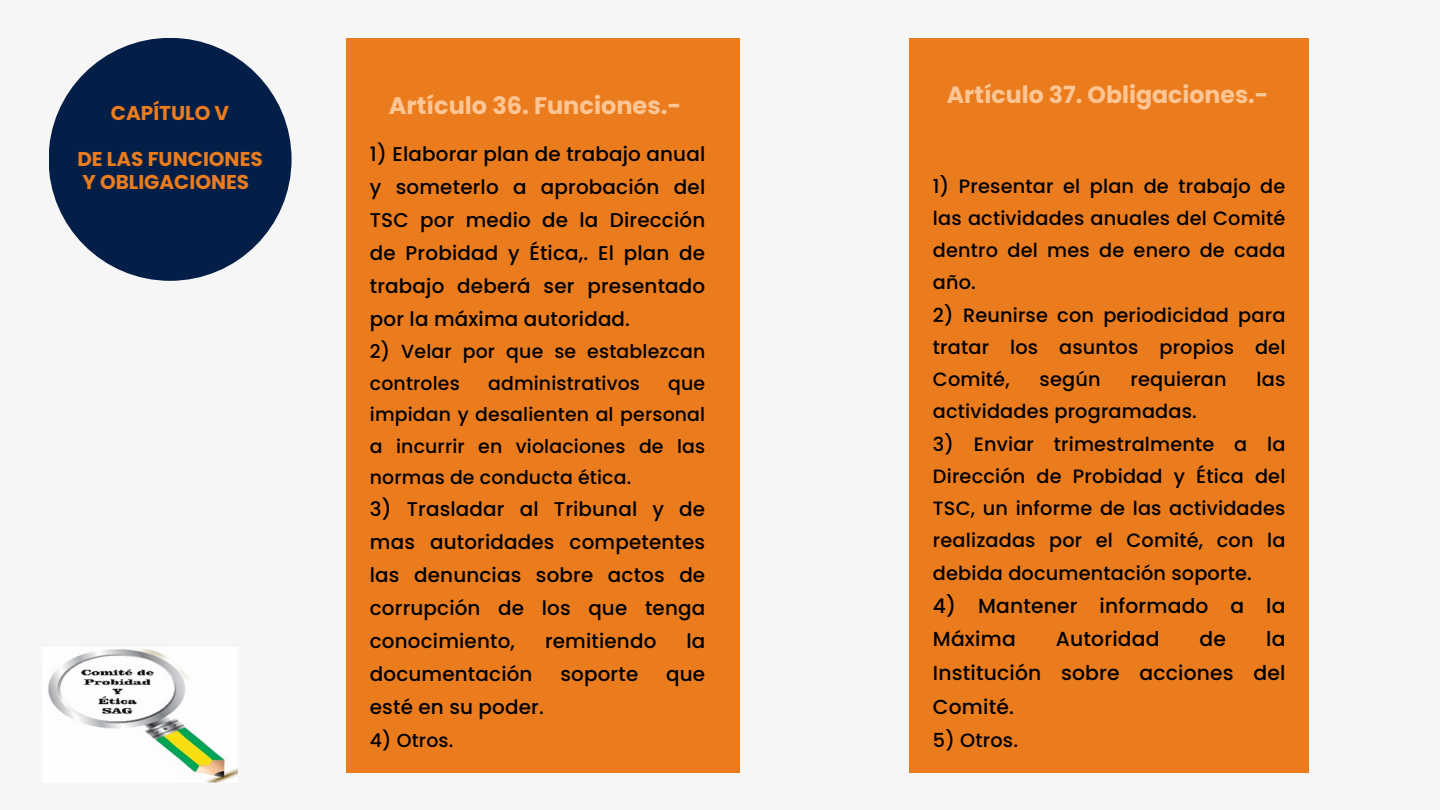
<style>
.page{position:relative;width:1440px;height:810px;background:#f6f6f6}
.page>*{position:absolute;margin:0;border:0;box-sizing:border-box;transform-origin:0 0}
.t1{font:700 24px "Poppins";color:#ffc695}
.t2{font:700 23.6px "Poppins";color:#ffc695}
.t3{font:500 20.3px/33.8px "Poppins";letter-spacing:.01em;color:#000}
.t4{font:700 20px/23.2px "Poppins";color:#eb7c1e}
.t5{font:500 19.9px/33px "Poppins";letter-spacing:.01em;color:#000;text-align:justify}
.t6{font:500 19.3px/32.2px "Poppins";letter-spacing:.01em;color:#000;text-align:justify}
.t7{font:500 18.9px/31.5px "Poppins";letter-spacing:.01em;color:#000}
</style>
<div class="page">
<div style="left:346px;top:38px;width:393px;height:735px;background:#eb7c1e"></div>
<div style="left:910px;top:38px;width:399px;height:734px;background:#eb7c1e"></div>
<div style="left:49px;top:38px;width:243px;height:243px;background:#041f47;border-radius:50%"></div>
<img style="left:48px;top:649px;width:189px;height:134px">
<h2 class="t1" style="left:389px;top:89px;width:294px">Artículo 36. Funciones.-</h2>
<h2 class="t2" style="left:947px;top:78px;width:323px">Artículo 37. Obligaciones.-</h2>
<p class="t4" style="left:111px;top:101px;width:120px">CAPÍTULO V</p>
<h1 class="t4" style="left:77px;top:147px;width:187px">DE LAS FUNCIONES<br>Y OBLIGACIONES</h1>
<p class="t5" style="left:370px;top:137px;width:337px">1) Elaborar plan de trabajo anual y someterlo a aprobación del TSC por medio de la Dirección de Probidad y Ética,. El plan de trabajo deberá ser presentado por la máxima autoridad.</p>
<p class="t7" style="left:370px;top:336px;width:337px">2) Velar por que se establezcan controles</p>
<h1 class="t6" style="left:933px;top:170px;width:354px">1) Presentar el plan de trabajo de las actividades anuales del Comité dentro del mes de enero de cada año.</h1>
<p class="t6" style="left:933px;top:299px;width:354px">2) Reunirse con periodicidad para tratar los asuntos propios del Comité,</p>
<p class="t6" style="left:1040px;top:363px;width:62px">según</p>
<p class="t6" style="left:1131px;top:363px;width:98px">requieran</p>
<p class="t6" style="left:1257px;top:363px;width:30px">las</p>
<p class="t6" style="left:933px;top:395px;width:265px">actividades programadas.</p>
<p class="t6" style="left:933px;top:428px;width:354px">3) Enviar trimestralmente a la Dirección de Probidad y Ética del TSC, un informe de las actividades realizadas por el Comité, con la debida documentación soporte.</p>
<p class="t3" style="left:933px;top:589px;width:354px">4) Mantener informado a la<br>Máxima</p>
<p class="t7" style="left:488px;top:367px;width:153px">administrativos</p>
<p class="t7" style="left:370px;top:367px;width:337px;text-align:justify;text-indent:298px">que impidan y desalienten al personal a incurrir en violaciones de las normas de conducta ética.</p>
<p class="t5" style="left:370px;top:493px;width:337px">3) Trasladar al Tribunal y de mas autoridades competentes las denuncias sobre actos de corrupción de los que tenga conocimiento,</p>
<p class="t3" style="left:1056px;top:622px;width:105px">Autoridad</p>
<p class="t3" style="left:1200px;top:622px;width:28px">de</p>
<p class="t3" style="left:933px;top:622px;width:354px;text-align:justify;text-indent:333px">la Institución sobre acciones del Comité.</p>
<p class="t6" style="left:933px;top:724px;width:87px">5) Otros.</p>
<p class="t5" style="left:545px;top:625px;width:113px">remitiendo</p>
<p class="t5" style="left:686px;top:625px;width:20px">la</p>
<p class="t5" style="left:370px;top:658px;width:164px">documentación</p>
<p class="t5" style="left:560px;top:658px;width:79px">soporte</p>
<p class="t5" style="left:666px;top:658px;width:41px">que</p>
<p class="t5" style="left:370px;top:691px;width:175px">esté en su poder.</p>
<p class="t7" style="left:370px;top:724px;width:85px">4) Otros.</p>
</div>
